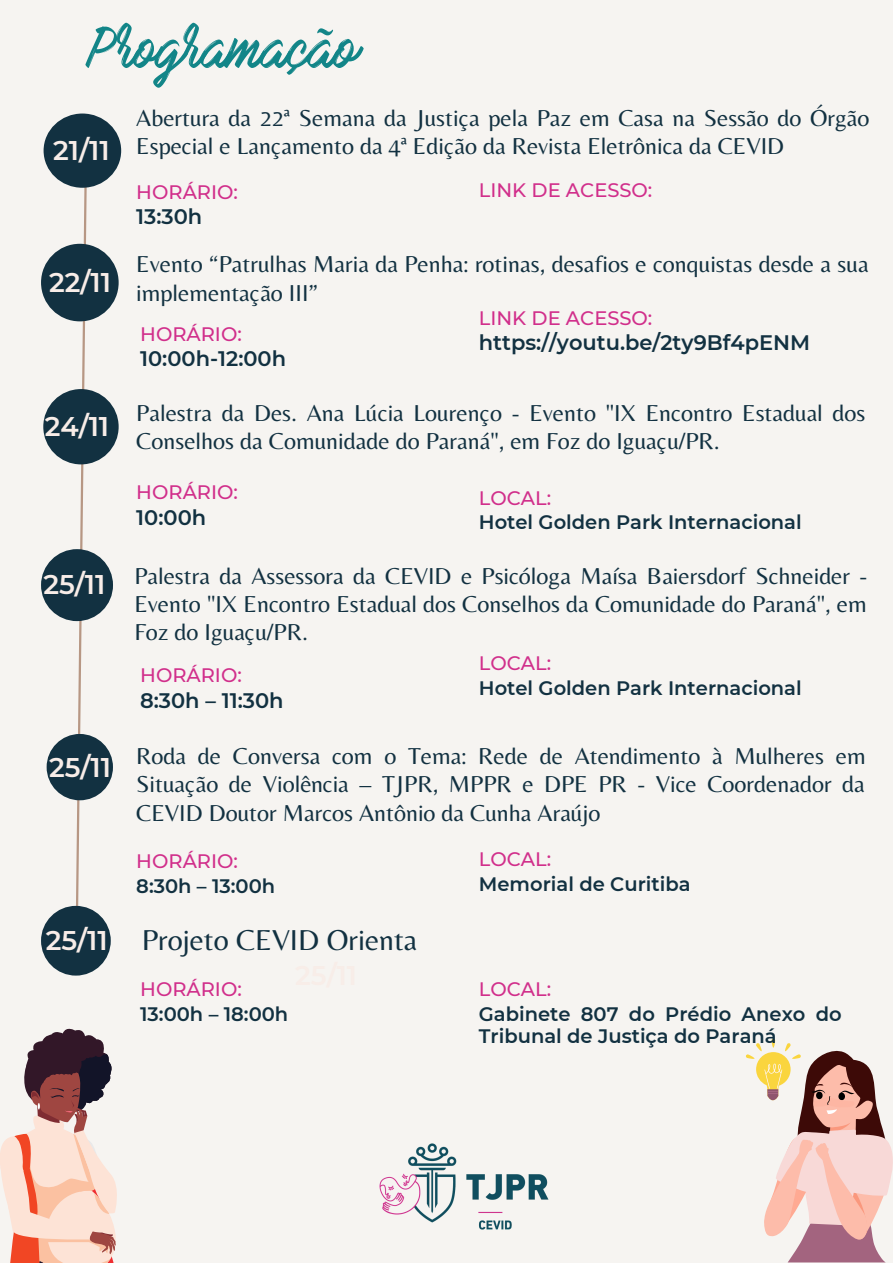
<style>
.page{position:relative;width:893px;height:1264px;background:#fff}
.page>*{position:absolute;margin:0;border:0;box-sizing:border-box;transform-origin:0 0}
.t1{font:51px "Mark My Words";color:#128588}
.t2{font:30px "Belleza";color:#123141}
.t3{font:600 27px "Montserrat";color:#f8ede8}
.t4{font:24px/28px "Belleza";color:#123141}
.t5{font:600 21px "Montserrat";color:#123141}
.t6{font:600 19.5px/22.5px "Montserrat";color:#123141}
.t7{font:500 19.5px "Montserrat";color:#d12f8b}
.s1{font-family:"Montserrat";font-weight:600;font-size:27px;color:#f8ede8}
</style>
<div class="page">
<div style="left:0;top:0;width:892px;height:1262px;background:#f6f4f1"></div>
<svg style="left:75px;top:187px;width:13px;height:718px"></svg>
<div style="left:44px;top:113px;width:77px;height:75px;background:#123141;border-radius:50%"></div>
<div style="left:41px;top:244px;width:78px;height:77px;background:#123141;border-radius:50%"></div>
<div style="left:43px;top:389px;width:76px;height:75px;background:#123141;border-radius:50%"></div>
<div style="left:47px;top:734px;width:66px;height:66px;background:#123141;border-radius:50%"></div>
<svg style="left:745px;top:1038px;width:147px;height:224px"></svg>
<svg style="left:0;top:1028px;width:117px;height:234px"></svg>
<img style="left:379px;top:1143px;width:170px;height:87px">
<div style="left:41px;top:549px;width:72px;height:72px;background:#123141;border-radius:50%"></div>
<div style="left:41px;top:905px;width:70px;height:70px;background:#123141;border-radius:50%"></div>
<h1 class="t1" style="left:87px;top:30px;width:273px">Programação</h1>
<p class="t4" style="left:136px;top:104px;width:734px">Abertura da 22ª Semana da Justiça pela Paz em Casa na Sessão do Órgão<br>Especial e Lançamento da 4ª Edição da Revista Eletrônica da CEVID</p>
<p class="t3" style="left:53px;top:134px;width:58px">21/11</p>
<p class="t3" style="left:49px;top:265px;width:63px">22/11</p>
<p class="t3" style="left:45px;top:410px;width:66px">24/11</p>
<p class="t7" style="left:136px;top:180px;width:103px">HORÁRIO:</p>
<p class="t5" style="left:136px;top:204px;width:67px">13:30h</p>
<p class="t7" style="left:479px;top:178px;width:175px">LINK DE ACESSO:</p>
<p class="t4" style="left:136px;top:250px;width:733px">Evento “Patrulhas Maria da Penha: rotinas, desafios e conquistas desde a sua implementação III”</p>
<p class="t7" style="left:140px;top:322px;width:103px">HORÁRIO:</p>
<p class="t5" style="left:140px;top:346px;width:147px">10:00h-12:00h</p>
<p class="t7" style="left:479px;top:306px;width:175px">LINK DE ACESSO:</p>
<p class="t5" style="left:479px;top:330px;width:333px">https://youtu.be/2ty9Bf4pENM</p>
<p class="t4" style="left:136px;top:399px;width:730px">Palestra da Des. Ana Lúcia Lourenço - Evento "IX Encontro Estadual dos<br>Conselhos da Comunidade do Paraná", em Foz do Iguaçu/PR.</p>
<p class="t7" style="left:136px;top:480px;width:103px">HORÁRIO:</p>
<p class="t5" style="left:136px;top:504px;width:71px">10:00h</p>
<p class="t7" style="left:479px;top:485px;width:74px">LOCAL:</p>
<p class="t6" style="left:479px;top:511px;width:324px">Hotel Golden Park Internacional</p>
<p class="t4" style="left:134px;top:561px;width:734px;text-align:justify;text-indent:-91px"><span class="s1">25/11</span> Palestra da Assessora da CEVID e Psicóloga Maísa Baiersdorf Schneider - Evento "IX Encontro Estadual dos Conselhos da Comunidade do Paraná", em Foz do Iguaçu/PR.</p>
<p class="t7" style="left:140px;top:663px;width:103px">HORÁRIO:</p>
<p class="t5" style="left:140px;top:687px;width:145px">8:30h – 11:30h</p>
<p class="t7" style="left:479px;top:651px;width:74px">LOCAL:</p>
<p class="t6" style="left:479px;top:676px;width:324px">Hotel Golden Park Internacional</p>
<p class="t3" style="left:49px;top:751px;width:63px">25/11</p>
<p class="t4" style="left:136px;top:741px;width:730px;text-align:justify">Roda de Conversa com o Tema: Rede de Atendimento à Mulheres em Situação de Violência – TJPR, MPPR e DPE PR - Vice Coordenador da CEVID Doutor Marcos Antônio da Cunha Araújo</p>
<p class="t7" style="left:136px;top:849px;width:103px">HORÁRIO:</p>
<p class="t6" style="left:136px;top:874px;width:140px">8:30h – 13:00h</p>
<p class="t7" style="left:479px;top:847px;width:74px">LOCAL:</p>
<p class="t6" style="left:479px;top:872px;width:213px">Memorial de Curitiba</p>
<p class="t2" style="left:46px;top:921px;width:373px"><span class="s1">25/11</span> Projeto CEVID Orienta</p>
<p class="t7" style="left:140px;top:977px;width:103px">HORÁRIO:</p>
<p class="t6" style="left:140px;top:1002px;width:149px">13:00h – 18:00h</p>
<p class="t7" style="left:479px;top:977px;width:74px">LOCAL:</p>
<p class="t6" style="left:479px;top:1002px;width:364px">Gabinete 807 do Prédio Anexo do<br>Tribunal de Justiça do Paraná</p>
</div>
